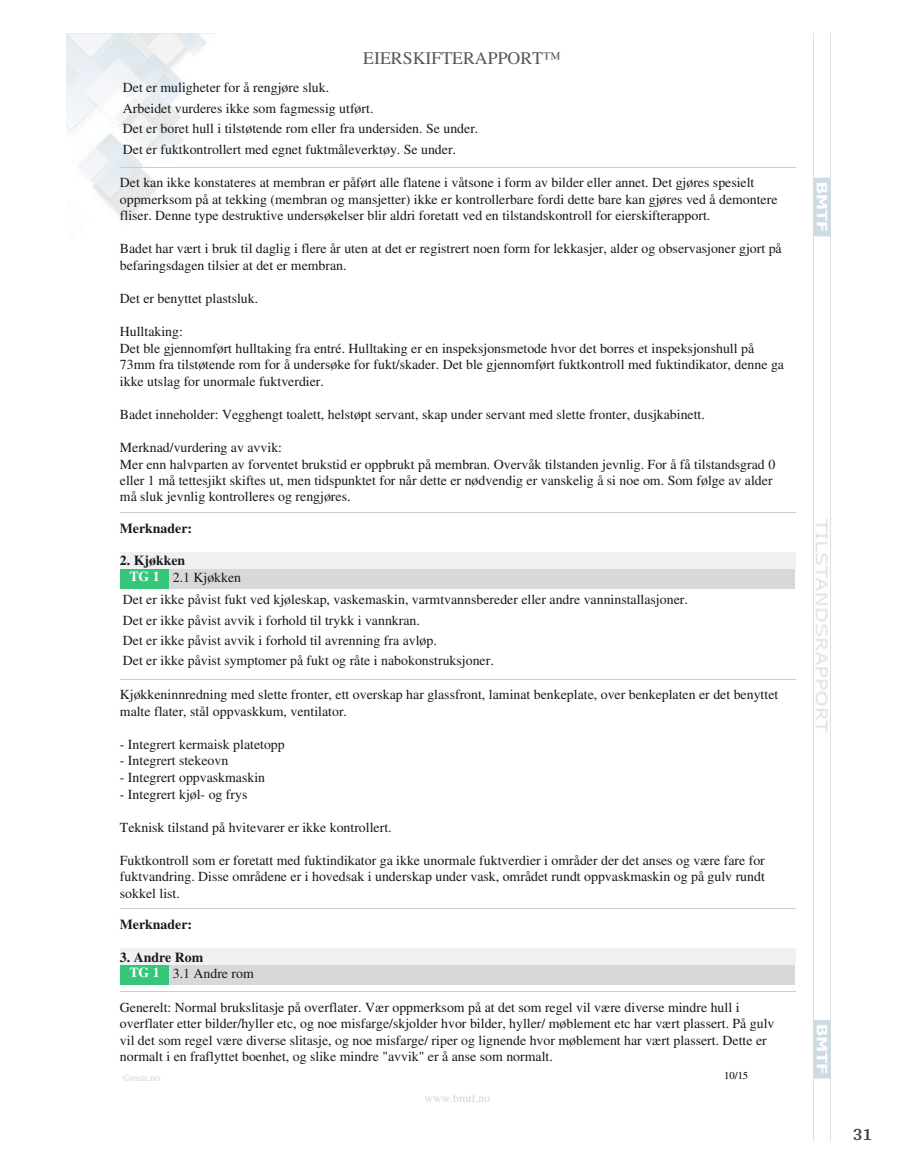
<style>
.page{position:relative;width:915px;height:1172px;background:#fff}
.page>*{position:absolute;margin:0;border:0;box-sizing:border-box;transform-origin:0 0}
.t1{font:700 18px "Arya";color:#414749}
.t2{font:17.85px "Times";color:#575757}
.t3{font:13.8px/16.5px "Times";color:#191919}
.t4{font:700 13.8px "Times";color:#191919}
.t5{font:11.85px "Times";color:#d2d3d4}
.t6{font:10.5px "Times";color:#000}
.t7{font:9.9px "Times";color:#d2d3d4}
.s1{font-weight:700}
.s2{font-weight:700;color:#fff}
</style>
<div class="page">
<img style="left:66px;top:33px;width:149px;height:188px">
<img style="left:813px;top:33px;width:17px;height:1107px">
<hr style="left:120px;top:167px;width:674px;height:1px;background:#ccc">
<hr style="left:120px;top:512px;width:674px;height:1px;background:#ccc">
<div style="left:120px;top:552px;width:674px;height:17px;background:#eff1f2"></div>
<div style="left:120px;top:569px;width:49px;height:19px;background:#36c67a"></div>
<div style="left:169px;top:569px;width:625px;height:19px;background:#d8d8da"></div>
<hr style="left:120px;top:679px;width:674px;height:1px;background:#ccc">
<hr style="left:120px;top:908px;width:674px;height:1px;background:#ccc">
<div style="left:120px;top:948px;width:674px;height:17px;background:#eff1f2"></div>
<div style="left:120px;top:965px;width:49px;height:20px;background:#36c67a"></div>
<div style="left:169px;top:965px;width:625px;height:20px;background:#d8d8da"></div>
<hr style="left:120px;top:992px;width:674px;height:1px;background:#ccc">
<p class="t2" style="left:363px;top:51px;width:199px">EIERSKIFTERAPPORT™</p>
<p class="t3" style="left:123px;top:79px;width:357px;line-height:20.4px">Det er muligheter for å rengjøre sluk.<br>Arbeidet vurderes ikke som fagmessig utført.<br>Det er boret hull i tilstøtende rom eller fra undersiden. Se under.<br>Det er fuktkontrollert med egnet fuktmåleverktøy. Se under.</p>
<p class="t3" style="left:120px;top:176px;width:659px">Det kan ikke konstateres at membran er påført alle flatene i våtsone i form av bilder eller annet. Det gjøres spesielt oppmerksom på at tekking (membran og mansjetter) ikke er kontrollerbare fordi dette bare kan gjøres ved å demontere fliser. Denne type destruktive undersøkelser blir aldri foretatt ved en tilstandskontroll for eierskifterapport.</p>
<p class="t3" style="left:120px;top:242px;width:663px">Badet har vært i bruk til daglig i flere år uten at det er registrert noen form for lekkasjer, alder og observasjoner gjort på befaringsdagen tilsier at det er membran.</p>
<p class="t3" style="left:120px;top:291px;width:140px">Det er benyttet plastsluk.</p>
<p class="t3" style="left:120px;top:324px;width:665px">Hulltaking:<br>Det ble gjennomført hulltaking fra entré. Hulltaking er en inspeksjonsmetode hvor det borres et inspeksjonshull på 73mm fra tilstøtende rom for å undersøke for fukt/skader. Det ble gjennomført fuktkontroll med fuktindikator, denne ga ikke utslag for unormale fuktverdier.</p>
<p class="t3" style="left:120px;top:407px;width:586px">Badet inneholder: Vegghengt toalett, helstøpt servant, skap under servant med slette fronter, dusjkabinett.</p>
<p class="t3" style="left:120px;top:440px;width:656px">Merknad/vurdering av avvik:<br>Mer enn halvparten av forventet brukstid er oppbrukt på membran. Overvåk tilstanden jevnlig. For å få tilstandsgrad 0 eller 1 må tettesjikt skiftes ut, men tidspunktet for når dette er nødvendig er vanskelig å si noe om. Som følge av alder må sluk jevnlig kontrolleres og rengjøres.</p>
<p class="t4" style="left:120px;top:519px;width:74px">Merknader:</p>
<p class="t3" style="left:129px;top:554px;width:113px;text-indent:-10px"><span class="s1">2. Kjøkken<br></span><span class="s2">TG 1</span> 2.1 Kjøkken</p>
<p class="t3" style="left:123px;top:590px;width:566px;line-height:20.4px">Det er ikke påvist fukt ved kjøleskap, vaskemaskin, varmtvannsbereder eller andre vanninstallasjoner.<br>Det er ikke påvist avvik i forhold til trykk i vannkran.<br>Det er ikke påvist avvik i forhold til avrenning fra avløp.<br>Det er ikke påvist symptomer på fukt og råte i nabokonstruksjoner.</p>
<p class="t3" style="left:120px;top:687px;width:659px">Kjøkkeninnredning med slette fronter, ett overskap har glassfront, laminat benkeplate, over benkeplaten er det benyttet malte flater, stål oppvaskkum, ventilator.</p>
<p class="t3" style="left:120px;top:737px;width:166px">- Integrert kermaisk platetopp</p>
<p class="t3" style="left:120px;top:754px;width:110px">- Integrert stekeovn</p>
<p class="t3" style="left:120px;top:770px;width:147px">- Integrert oppvaskmaskin</p>
<p class="t3" style="left:120px;top:787px;width:129px">- Integrert kjøl- og frys</p>
<p class="t3" style="left:120px;top:820px;width:273px">Teknisk tilstand på hvitevarer er ikke kontrollert.</p>
<p class="t3" style="left:120px;top:853px;width:646px;text-align:justify">Fuktkontroll som er foretatt med fuktindikator ga ikke unormale fuktverdier i områder der det anses og være fare for fuktvandring. Disse områdene er i hovedsak i underskap under vask, området rundt oppvaskmaskin og på gulv rundt sokkel list.</p>
<p class="t4" style="left:120px;top:916px;width:74px">Merknader:</p>
<p class="t3" style="left:129px;top:950px;width:126px;text-indent:-10px"><span class="s1">3. Andre Rom<br></span><span class="s2">TG 1</span> 3.1 Andre rom</p>
<p class="t3" style="left:120px;top:1000px;width:656px">Generelt: Normal brukslitasje på overflater. Vær oppmerksom på at det som regel vil være diverse mindre hull i overflater etter bilder/hyller etc, og noe misfarge/skjolder hvor bilder, hyller/ møblement etc har vært plassert. På gulv vil det som regel være diverse slitasje, og noe misfarge/ riper og lignende hvor møblement har vært plassert. Dette er normalt i en fraflyttet boenhet, og slike mindre "avvik" er å anse som normalt.</p>
<p class="t6" style="left:724px;top:1072px;width:25px">10/15</p>
<p class="t7" style="left:123px;top:1073px;width:39px">©mstr.no</p>
<p class="t5" style="left:424px;top:1093px;width:67px">www.bmtf.no</p>
<h1 class="t1" style="left:852px;top:1123px;width:21px">31</h1>
</div>
